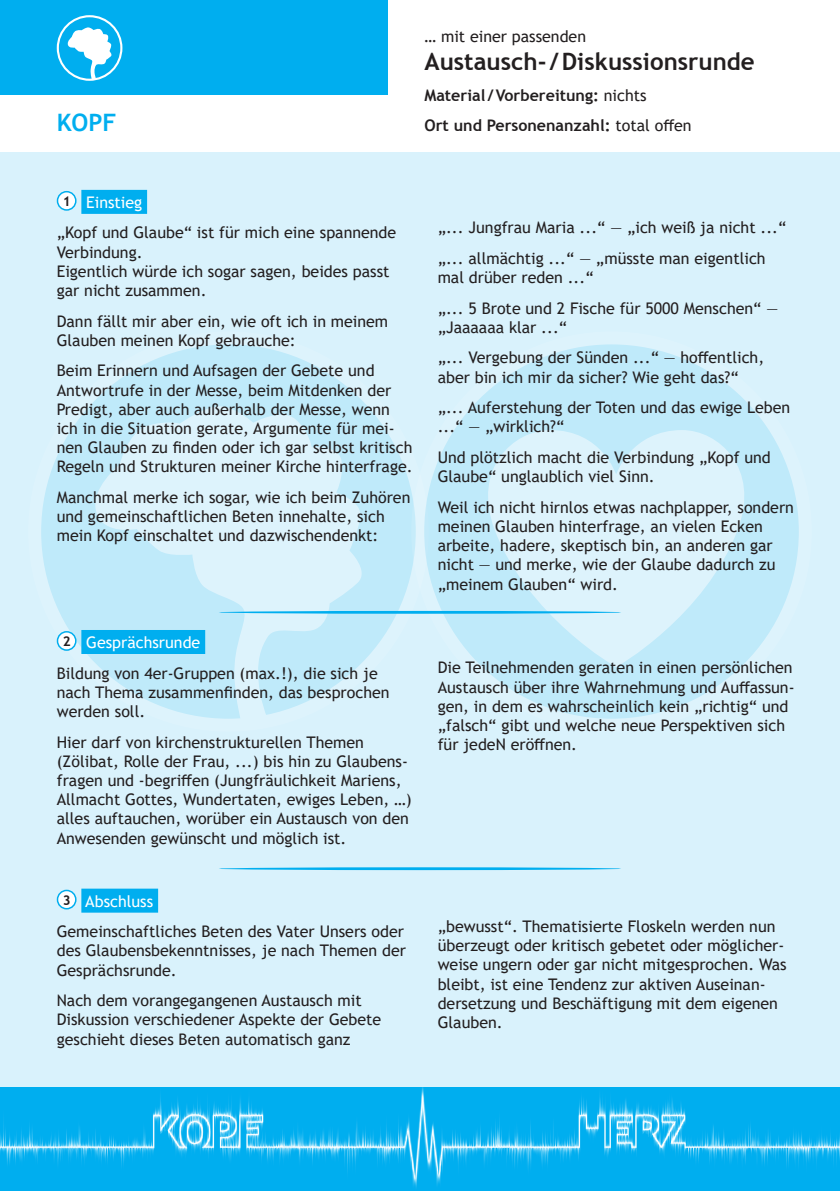
<style>
.page{position:relative;width:840px;height:1191px;background:#fff}
.page>*{position:absolute;margin:0;border:0;box-sizing:border-box;transform-origin:0 0}
.t1{font:700 24px "Trebuchet MS";color:#231f20}
.t2{font:700 24px "Trebuchet MS";color:#00aeef}
.t3{font:16px/19.2px "Trebuchet MS";color:#231f20}
.t4{font:700 16px/30.6px "Trebuchet MS";color:#231f20}
.s1{font-weight:400}
.s2{font-weight:700;font-size:13.6px}
.s3{color:#fff}
</style>
<div class="page">
<div style="left:0;top:0;width:839px;height:1191px;background:#d9f2fc"></div>
<svg style="left:35px;top:338px;width:387px;height:387px;background:#c2ebfa"></svg>
<svg style="left:89px;top:405px;width:281px;height:312px"></svg>
<div style="left:28px;top:331px;width:400px;height:400px;border:13px solid #fff;border-radius:50%"></div>
<svg style="left:417px;top:338px;width:387px;height:387px;background:#c2ebfa"></svg>
<svg style="left:471px;top:430px;width:288px;height:237px"></svg>
<div style="left:411px;top:331px;width:400px;height:400px;border:13px solid #fff;border-radius:50%"></div>
<div style="left:0;top:0;width:839px;height:152px;background:#fff"></div>
<div style="left:0;top:0;width:387px;height:94px;background:#00aeef"></div>
<img style="left:0;top:1087px;width:839px;height:104px">
<div style="left:81px;top:190px;width:66px;height:24px;background:#00aeef"></div>
<div style="left:57px;top:192px;width:19px;height:18px;background:#fff;border-radius:50%"></div>
<div style="left:57px;top:191px;width:19px;height:20px;border:2px solid #00aeef;border-radius:50%"></div>
<div style="left:81px;top:888px;width:77px;height:24px;background:#00aeef"></div>
<div style="left:57px;top:890px;width:19px;height:18px;background:#fff;border-radius:50%"></div>
<div style="left:57px;top:889px;width:19px;height:20px;border:2px solid #00aeef;border-radius:50%"></div>
<div style="left:81px;top:630px;width:124px;height:24px;background:#00aeef"></div>
<div style="left:57px;top:632px;width:19px;height:18px;background:#fff;border-radius:50%"></div>
<div style="left:57px;top:631px;width:19px;height:20px;border:2px solid #00aeef;border-radius:50%"></div>
<svg style="left:58px;top:16px;width:63px;height:64px"></svg>
<svg style="left:67px;top:27px;width:46px;height:53px"></svg>
<div style="left:57px;top:15px;width:65px;height:66px;border:2px solid #fff;border-radius:50%"></div>
<hr style="left:218px;top:867px;width:403px;height:3px;background:#00aeef;border-radius:50%">
<hr style="left:218px;top:611px;width:403px;height:3px;background:#00aeef;border-radius:50%">
<h1 class="t2" style="left:57px;top:107px;width:61px">Kopf</h1>
<p class="t3" style="left:424px;top:26px;width:163px">… mit einer passenden</p>
<h1 class="t1" style="left:424px;top:47px;width:331px">Austausch-/ Diskussionsrunde</h1>
<p class="t4" style="left:424px;top:80px;width:268px">Material/Vorbereitung: <span class="s1">nichts<br></span>Ort und Personenanzahl: <span class="s1">total offen</span></p>
<p class="t3" style="left:57px;top:187px;width:341px;line-height:30.6px;text-indent:6px"><span class="s2">1</span> <span class="s3">Einstieg<br></span>„Kopf und Glaube“ ist für mich eine spannende</p>
<p class="t3" style="left:57px;top:242px;width:334px">Verbindung.<br>Eigentlich würde ich sogar sagen, beides passt gar nicht zusammen.</p>
<p class="t3" style="left:57px;top:311px;width:333px">Dann fällt mir aber ein, wie oft ich in meinem<br>Glauben meinen Kopf gebrauche:</p>
<p class="t3" style="left:57px;top:361px;width:357px">Beim Erinnern und Aufsagen der Gebete und Antwortrufe in der Messe, beim Mitdenken der Predigt, aber auch außerhalb der Messe, wenn ich in die Situation gerate, Argumente für mei&shy;nen Glauben zu finden oder ich gar selbst kritisch Regeln und Strukturen meiner Kirche hinterfrage.</p>
<p class="t3" style="left:57px;top:487px;width:355px">Manchmal merke ich sogar, wie ich beim Zuhören und gemeinschaftlichen Beten innehalte, sich mein Kopf einschaltet und dazwischendenkt:</p>
<p class="t3" style="left:57px;top:627px;width:322px;line-height:30.6px;text-indent:6px"><span class="s2">2</span> <span class="s3">Gesprächsrunde<br></span>Bildung von 4er-Gruppen (max.!), die sich je</p>
<p class="t3" style="left:57px;top:682px;width:334px">nach Thema zusammenfinden, das besprochen werden soll.</p>
<p class="t3" style="left:57px;top:732px;width:356px">Hier darf von kirchenstrukturellen Themen (Zölibat, Rolle der Frau, ...) bis hin zu Glaubens&shy;fragen und -begriffen (Jungfräulichkeit Mariens, Allmacht Gottes, Wundertaten, ewiges Leben, …) alles auftauchen, worüber ein Austausch von den Anwesenden gewünscht und möglich ist.</p>
<p class="t3" style="left:57px;top:885px;width:348px;line-height:30.6px;text-indent:6px"><span class="s2">3</span> <span class="s3">Abschluss<br></span>Gemeinschaftliches Beten des Vater Unsers oder</p>
<p class="t3" style="left:57px;top:941px;width:350px">des Glaubensbekenntnisses, je nach Themen der<br>Gesprächsrunde.</p>
<p class="t3" style="left:57px;top:990px;width:326px">Nach dem vorangegangenen Austausch mit<br>Diskussion verschiedener Aspekte der Gebete geschieht dieses Beten automatisch ganz</p>
<p class="t3" style="left:437px;top:212px;width:350px;line-height:30.6px">„... Jungfrau Maria ...“ — „ich weiß ja nicht ...“ „... allmächtig ...“ — „müsste man eigentlich</p>
<p class="t3" style="left:437px;top:262px;width:342px;line-height:30.6px">mal drüber reden ...“<br>„... 5 Brote und 2 Fische für 5000 Menschen“ —</p>
<p class="t3" style="left:437px;top:312px;width:328px;line-height:30.6px">„Jaaaaaa klar ...“<br>„... Vergebung der Sünden ...“ — hoffentlich,</p>
<p class="t3" style="left:437px;top:361px;width:354px;line-height:30.6px">aber bin ich mir da sicher? Wie geht das?“<br>„... Auferstehung der Toten und das ewige Leben</p>
<p class="t3" style="left:437px;top:411px;width:334px;line-height:30.6px">...“ — „wirklich?“<br>Und plötzlich macht die Verbindung „Kopf und</p>
<p class="t3" style="left:437px;top:461px;width:357px;line-height:30.6px">Glaube“ unglaublich viel Sinn.<br>Weil ich nicht hirnlos etwas nachplapper, sondern</p>
<p class="t3" style="left:437px;top:516px;width:339px">meinen Glauben hinterfrage, an vielen Ecken arbeite, hadere, skeptisch bin, an anderen gar nicht — und merke, wie der Glaube dadurch zu „meinem Glauben“ wird.</p>
<p class="t3" style="left:437px;top:658px;width:358px">Die Teilnehmenden geraten in einen persönlichen Austausch über ihre Wahrnehmung und Auffassun&shy;gen, in dem es wahrscheinlich kein „richtig“ und „falsch“ gibt und welche neue Perspektiven sich für jedeN eröffnen.</p>
<p class="t3" style="left:437px;top:916px;width:350px">„bewusst“. Thematisierte Floskeln werden nun überzeugt oder kritisch gebetet oder möglicher&shy;weise ungern oder gar nicht mitgesprochen. Was bleibt, ist eine Tendenz zur aktiven Auseinan&shy;dersetzung und Beschäftigung mit dem eigenen Glauben.</p>
</div>
